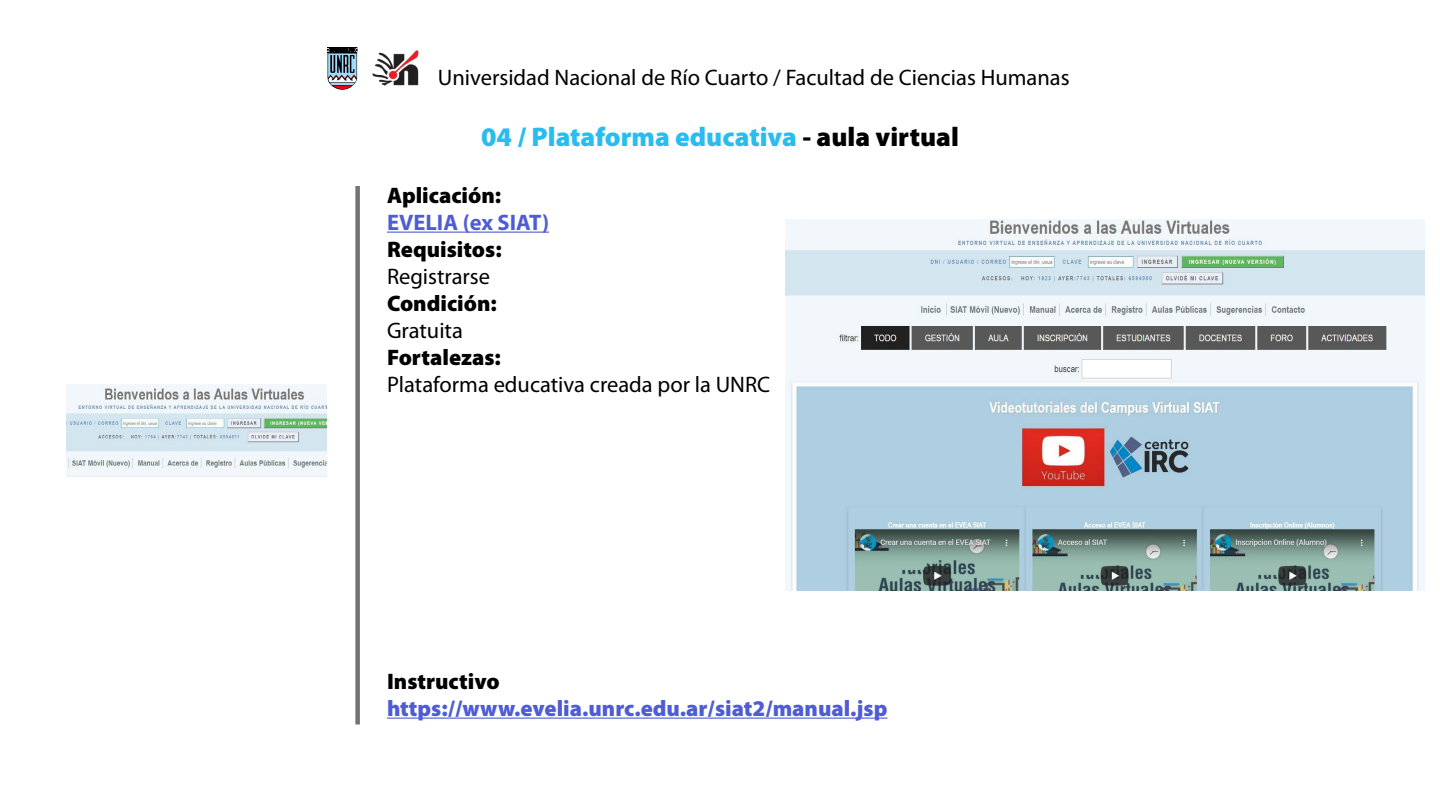
<style>
.page{position:relative;width:1440px;height:810px;background:#fff}
.page>*{position:absolute;margin:0;border:0;box-sizing:border-box;transform-origin:0 0}
.t1{font:900 27px "Myriad Pro";color:#29bdef}
.t2{font:22.5px "Myriad Pro";color:#000}
.t3{font:900 22.5px "Myriad Pro";color:#000}
.t4{font:900 22.5px "Myriad Pro";color:#4f5cd6}
.t5{font:700 22.5px "Myriad Pro";color:#4f5cd6}
.s1{color:#000}
</style>
<div class="page">
<img style="left:372px;top:50px;width:47px;height:36px">
<svg style="left:327px;top:47px;width:30px;height:43px"></svg>
<hr style="left:327px;top:52px;width:30px;height:1px;background:#000">
<hr style="left:387px;top:232px;width:162px;height:1px;background:#4f5cd6">
<hr style="left:387px;top:718px;width:501px;height:1px;background:#4f5cd6">
<img style="left:66px;top:385px;width:261px;height:92px">
<div style="left:355px;top:186px;width:5px;height:538px;background:#737373"></div>
<img style="left:786px;top:219px;width:639px;height:372px">
<p class="t2" style="left:438px;top:65px;width:633px">Universidad Nacional de Río Cuarto / Facultad de Ciencias Humanas</p>
<p class="t1" style="left:481px;top:122px;width:479px">04 / Plataforma educativa <span class="s1">- aula virtual</span></p>
<p class="t3" style="left:387px;top:183px;width:116px">Aplicación:</p>
<p class="t5" style="left:387px;top:210px;width:164px">EVELIA (ex SIAT)</p>
<p class="t3" style="left:387px;top:237px;width:116px">Requisitos:</p>
<p class="t2" style="left:387px;top:264px;width:105px">Registrarse</p>
<p class="t3" style="left:387px;top:291px;width:111px">Condición:</p>
<p class="t2" style="left:387px;top:318px;width:77px">Gratuita</p>
<p class="t3" style="left:387px;top:345px;width:115px">Fortalezas:</p>
<p class="t2" style="left:387px;top:372px;width:385px">Plataforma educativa creada por la UNRC</p>
<p class="t3" style="left:387px;top:669px;width:114px">Instructivo</p>
<p class="t4" style="left:387px;top:696px;width:502px">https://www.evelia.unrc.edu.ar/siat2/manual.jsp</p>
</div>
